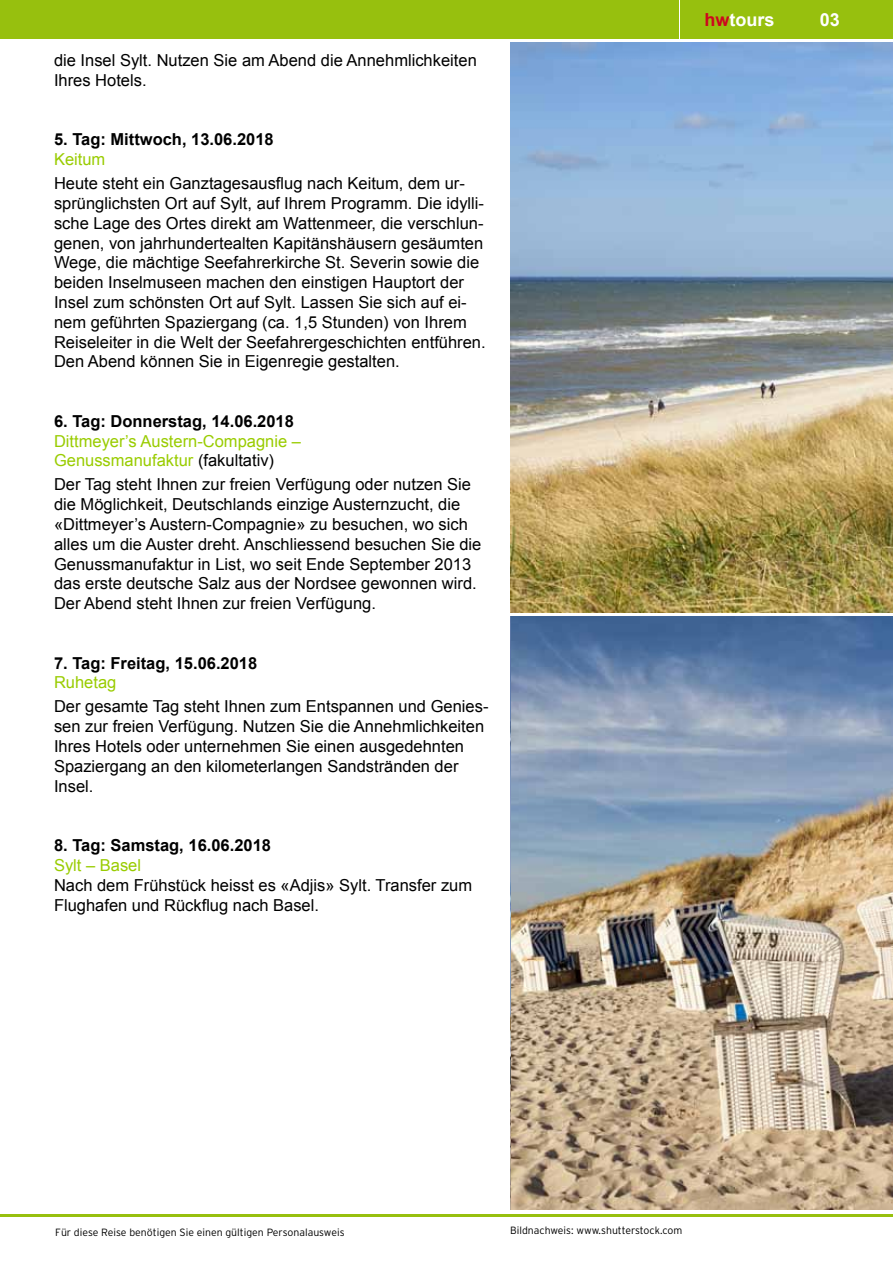
<style>
.page{position:relative;width:893px;height:1263px;background:#fff}
.page>*{position:absolute;margin:0;border:0;box-sizing:border-box;transform-origin:0 0}
.t1{font:700 18px "Arial";color:#fff}
.t2{font:16.5px/19.8px "Arial";color:#000}
.t3{font:700 16.5px "Arial";color:#000}
.t4{font:16.5px/19.8px "Arial";color:#9c0}
.t5{font:300 10.5px "Interstate";color:#000}
.s1{color:#000}
.s2{color:#cd071e}
</style>
<div class="page">
<div style="left:0;top:0;width:678px;height:38px;background:#97c00e"></div>
<div style="left:680px;top:0;width:213px;height:38px;background:#97c00e"></div>
<hr style="left:0;top:1214px;width:893px;height:2px;background:#97c00e">
<img style="left:510px;top:43px;width:383px;height:569px">
<img style="left:512px;top:617px;width:381px;height:593px">
<p class="t2" style="left:54px;top:50px;width:424px">die Insel Sylt. Nutzen Sie am Abend die Annehmlichkeiten<br>Ihres Hotels.</p>
<p class="t3" style="left:54px;top:129px;width:221px">5. Tag: Mittwoch, 13.06.2018</p>
<p class="t4" style="left:54px;top:149px;width:53px">Keitum</p>
<p class="t2" style="left:54px;top:174px;width:433px">Heute steht ein Ganztagesausflug nach Keitum, dem ur&shy;sprünglichsten Ort auf Sylt, auf Ihrem Programm. Die idylli&shy;sche Lage des Ortes direkt am Wattenmeer, die verschlun&shy;genen, von jahrhundertealten Kapitänshäusern gesäumten Wege, die mächtige Seefahrerkirche St. Severin sowie die beiden Inselmuseen machen den einstigen Hauptort der Insel zum schönsten Ort auf Sylt. Lassen Sie sich auf ei&shy;nem geführten Spaziergang (ca. 1,5 Stunden) von Ihrem Reiseleiter in die Welt der Seefahrergeschichten entführen.<br>Den Abend können Sie in Eigenregie gestalten.</p>
<p class="t3" style="left:54px;top:410px;width:241px">6. Tag: Donnerstag, 14.06.2018</p>
<p class="t4" style="left:54px;top:431px;width:248px">Dittmeyer’s Austern-Compagnie –<br>Genussmanufaktur <span class="s1">(fakultativ)</span></p>
<p class="t2" style="left:54px;top:475px;width:429px">Der Tag steht Ihnen zur freien Verfügung oder nutzen Sie die Möglichkeit, Deutschlands einzige Austernzucht, die «Dittmeyer’s Austern-Compagnie» zu besuchen, wo sich alles um die Auster dreht. Anschliessend besuchen Sie die Genussmanufaktur in List, wo seit Ende September 2013 das erste deutsche Salz aus der Nordsee gewonnen wird.<br>Der Abend steht Ihnen zur freien Verfügung.</p>
<p class="t3" style="left:54px;top:652px;width:205px">7. Tag: Freitag, 15.06.2018</p>
<p class="t4" style="left:54px;top:673px;width:64px">Ruhetag</p>
<p class="t2" style="left:54px;top:697px;width:436px">Der gesamte Tag steht Ihnen zum Entspannen und Genies&shy;sen zur freien Verfügung. Nutzen Sie die Annehmlichkeiten Ihres Hotels oder unternehmen Sie einen ausgedehnten Spaziergang an den kilometerlangen Sandstränden der Insel.</p>
<p class="t3" style="left:54px;top:834px;width:219px">8. Tag: Samstag, 16.06.2018</p>
<p class="t4" style="left:54px;top:855px;width:89px">Sylt – Basel</p>
<p class="t2" style="left:54px;top:875px;width:420px">Nach dem Frühstück heisst es «Adjis» Sylt. Transfer zum<br>Flughafen und Rückflug nach Basel.</p>
<p class="t1" style="left:705px;top:8px;width:72px"><span class="s2">hw</span>tours</p>
<p class="t1" style="left:820px;top:8px;width:22px">03</p>
<p class="t5" style="left:55px;top:1226px;width:291px">Für diese Reise benötigen Sie einen gültigen Personalausweis</p>
<p class="t5" style="left:510px;top:1225px;width:173px">Bildnachweis: www.shutterstock.com</p>
</div>
